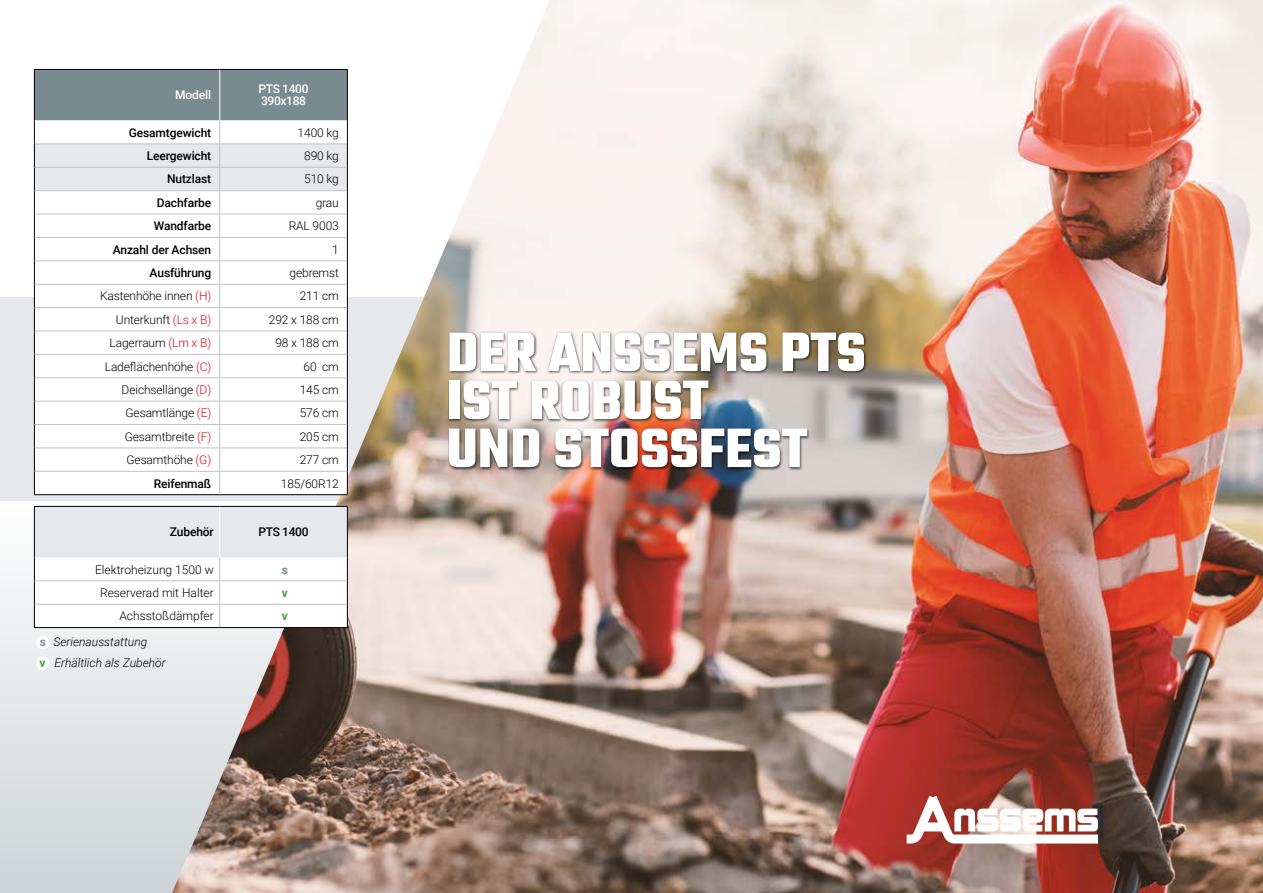
<style>
.page{position:relative;width:1263px;height:893px;background:#fff}
.page>*{position:absolute;margin:0;border:0;box-sizing:border-box;transform-origin:0 0}
.t1{font:700 60px/48px "Teko";color:#fff}
.t2{font:300 12px "Roboto";letter-spacing:-.01em;color:#000}
.t3{font:500 12px "Roboto";letter-spacing:-.01em;color:#000}
.t4{font:italic 300 12px/20.9px "Roboto";color:#000}
.t5{font:500 12px/12px "Roboto";letter-spacing:-.03em;color:#fff}
.t6{font:700 12px "Roboto";color:#3fa535}
.t7{font:700 12px "Roboto";color:#798b91}
.s1{color:#e30613}
.s2{font-weight:700;font-style:normal;color:#798b91}
.s3{font-weight:700;font-style:normal;color:#3fa535}
</style>
<div class="page">
<div style="left:0;top:298px;width:1263px;height:203px;background:#e6e8eb"></div>
<div style="left:0;top:501px;width:1263px;height:392px;background:linear-gradient(to bottom,#fefefe,#ced3d7)"></div>
<img style="left:172px;top:0;width:1091px;height:893px">
<svg style="left:907px;top:796px;width:191px;height:47px"></svg>
<hr style="left:34px;top:494px;width:186px;height:1px;background:#000">
<hr style="left:220px;top:494px;width:128px;height:1px;background:#000">
<svg style="left:34px;top:69px;width:314px;height:425px"></svg>
<div style="left:34px;top:506px;width:186px;height:51px;background:#e6e8eb"></div>
<div style="left:220px;top:506px;width:127px;height:51px;background:#e6e8eb"></div>
<hr style="left:34px;top:506px;width:186px;height:1px;background:#000">
<hr style="left:34px;top:507px;width:1px;height:50px;background:#000">
<hr style="left:220px;top:506px;width:128px;height:1px;background:#000">
<hr style="left:347px;top:507px;width:1px;height:50px;background:#000">
<svg style="left:34px;top:557px;width:314px;height:70px"></svg>
<hr style="left:34px;top:627px;width:186px;height:1px;background:#000">
<hr style="left:220px;top:627px;width:128px;height:1px;background:#000">
<hr style="left:219px;top:507px;width:1px;height:50px;background:#fff">
<div style="left:448px;top:331px;width:420px;height:139px;background:#000;opacity:.7"></div>
<div style="left:36px;top:636px;width:14px;height:13px;background:#fff;border-radius:50%"></div>
<div style="left:36px;top:657px;width:14px;height:13px;background:#fff;border-radius:50%"></div>
<p class="t5" style="left:175px;top:89px;width:38px">Modell</p>
<p class="t5" style="left:259px;top:83px;width:51px">PTS 1400<br>390x188</p>
<p class="t3" style="left:129px;top:124px;width:84px">Gesamtgewicht</p>
<p class="t2" style="left:298px;top:124px;width:43px">1400 kg</p>
<p class="t3" style="left:147px;top:147px;width:66px">Leergewicht</p>
<p class="t2" style="left:304px;top:147px;width:36px">890 kg</p>
<p class="t3" style="left:167px;top:171px;width:46px">Nutzlast</p>
<p class="t2" style="left:304px;top:171px;width:36px">510 kg</p>
<p class="t3" style="left:157px;top:194px;width:56px">Dachfarbe</p>
<p class="t2" style="left:316px;top:194px;width:25px">grau</p>
<p class="t3" style="left:154px;top:218px;width:59px">Wandfarbe</p>
<p class="t2" style="left:289px;top:218px;width:52px">RAL 9003</p>
<p class="t3" style="left:113px;top:241px;width:100px">Anzahl der Achsen</p>
<p class="t2" style="left:332px;top:241px;width:8px">1</p>
<p class="t3" style="left:150px;top:264px;width:63px">Ausführung</p>
<p class="t2" style="left:289px;top:264px;width:51px">gebremst</p>
<p class="t2" style="left:100px;top:288px;width:113px">Kastenhöhe innen <span class="s1">(H)</span></p>
<p class="t2" style="left:300px;top:288px;width:41px">211 cm</p>
<p class="t2" style="left:116px;top:311px;width:97px">Unterkunft <span class="s1">(Ls x B)</span></p>
<p class="t2" style="left:269px;top:311px;width:71px">292 x 188 cm</p>
<p class="t2" style="left:110px;top:335px;width:103px">Lagerraum <span class="s1">(Lm x B)</span></p>
<p class="t2" style="left:275px;top:335px;width:65px">98 x 188 cm</p>
<p class="t2" style="left:105px;top:358px;width:108px">Ladeflächenhöhe <span class="s1">(C)</span></p>
<p class="t2" style="left:303px;top:358px;width:37px">60 cm</p>
<p class="t2" style="left:122px;top:381px;width:91px">Deichsellänge <span class="s1">(D)</span></p>
<p class="t2" style="left:300px;top:381px;width:41px">145 cm</p>
<p class="t2" style="left:126px;top:405px;width:87px">Gesamtlänge <span class="s1">(E)</span></p>
<p class="t2" style="left:300px;top:405px;width:41px">576 cm</p>
<p class="t2" style="left:125px;top:428px;width:88px">Gesamtbreite <span class="s1">(F)</span></p>
<p class="t2" style="left:300px;top:428px;width:41px">205 cm</p>
<p class="t2" style="left:126px;top:451px;width:86px">Gesamthöhe <span class="s1">(G)</span></p>
<p class="t2" style="left:300px;top:451px;width:41px">277 cm</p>
<p class="t3" style="left:154px;top:475px;width:59px">Reifenmaß</p>
<p class="t2" style="left:281px;top:475px;width:59px">185/60R12</p>
<p class="t3" style="left:170px;top:524px;width:45px">Zubehör</p>
<p class="t3" style="left:259px;top:524px;width:51px">PTS 1400</p>
<p class="t2" style="left:95px;top:561px;width:120px">Elektroheizung 1500 w</p>
<p class="t7" style="left:282px;top:561px;width:8px">s</p>
<p class="t2" style="left:100px;top:584px;width:115px">Reserverad mit Halter</p>
<p class="t6" style="left:282px;top:584px;width:8px">v</p>
<p class="t2" style="left:119px;top:608px;width:96px">Achsstoßdämpfer</p>
<p class="t6" style="left:282px;top:608px;width:8px">v</p>
<p class="t4" style="left:40px;top:631px;width:128px"><span class="s2">s</span> Serienausstattung<br><span class="s3">v</span> Erhältlich als Zubehör</p>
<h1 class="t1" style="left:446px;top:333px;width:421px">DER ANSSEMS PTS<br>IST ROBUST<br>UND STOSSFEST</h1>
</div>
